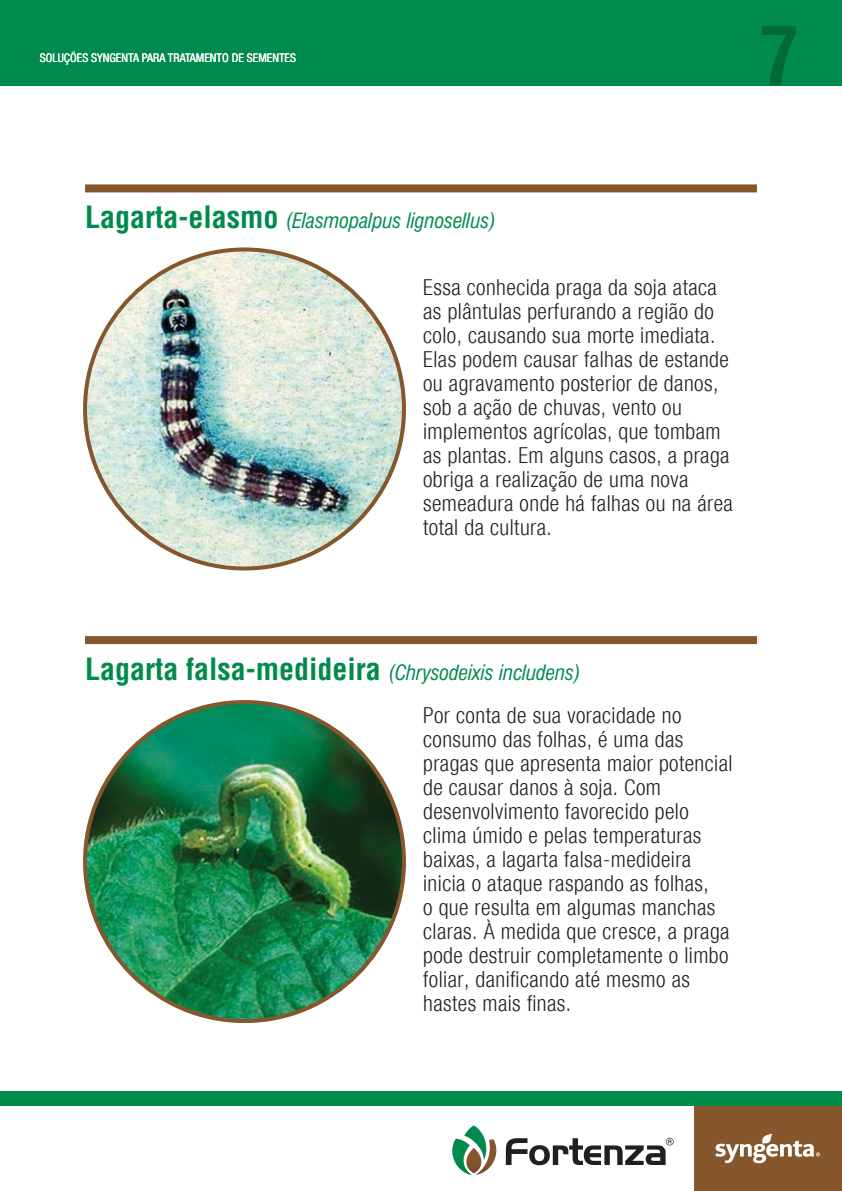
<style>
.page{position:relative;width:842px;height:1191px;background:#fff}
.page>*{position:absolute;margin:0;border:0;box-sizing:border-box;transform-origin:0 0}
.t1{font:700 condensed 80px "Helvetica";color:#006938}
.t2{font:300 condensed 22px/24px "Helvetica Neue";letter-spacing:.02em;color:#231f20}
.t3{font:italic 300 22px "Helvetica Con BQ";color:#008b4d}
.t4{font:condensed 12px "Helvetica Neue";color:#fff}
.s1{font-family:"Helvetica";font-weight:700;font-style:normal;font-stretch:condensed;font-size:30px}
</style>
<div class="page">
<div style="left:0;top:0;width:842px;height:85px;background:#008b4d"></div>
<div style="left:85px;top:184px;width:672px;height:8px;background:#86572d"></div>
<img style="left:85px;top:249px;width:319px;height:319px;border-radius:159px">
<div style="left:85px;top:636px;width:672px;height:8px;background:#86572d"></div>
<img style="left:88px;top:705px;width:313px;height:316px">
<div style="left:695px;top:1106px;width:147px;height:85px;background:#86572d"></div>
<svg style="left:715px;top:1133px;width:105px;height:30px"></svg>
<div style="left:0;top:1091px;width:842px;height:15px;background:#008b4d"></div>
<svg style="left:506px;top:1137px;width:168px;height:28px"></svg>
<svg style="left:452px;top:1125px;width:45px;height:49px"></svg>
<p class="t4" style="left:40px;top:50px;width:258px">SOLUÇÕES SYNGENTA PARA TRATAMENTO DE SEMENTES</p>
<p class="t4" style="left:70px;top:50px;width:8px">O</p>
<h1 class="t1" style="left:759px;top:6px;width:41px">7</h1>
<p class="t3" style="left:85px;top:207px;width:412px"><span class="s1">Lagarta-elasmo</span> (Elasmopalpus lignosellus)</p>
<p class="t2" style="left:423px;top:274px;width:311px">Essa conhecida praga da soja ataca as plântulas perfurando a região do colo, causando sua morte imediata.<br>Elas podem causar falhas de estande ou agravamento posterior de danos, sob a ação de chuvas, vento ou implementos agrícolas, que tombam as plantas. Em alguns casos, a praga obriga a realização de uma nova semeadura onde há falhas ou na área total da cultura.</p>
<p class="t3" style="left:85px;top:659px;width:496px"><span class="s1">Lagarta falsa-medideira</span> (Chrysodeixis includens)</p>
<p class="t2" style="left:423px;top:703px;width:311px">Por conta de sua voracidade no consumo das folhas, é uma das pragas que apresenta maior potencial de causar danos à soja. Com desenvolvimento favorecido pelo clima úmido e pelas temperaturas baixas, a lagarta falsa-medideira inicia o ataque raspando as folhas,<br>o que resulta em algumas manchas claras. À medida que cresce, a praga pode destruir completamente o limbo foliar, danificando até mesmo as hastes mais finas.</p>
</div>
